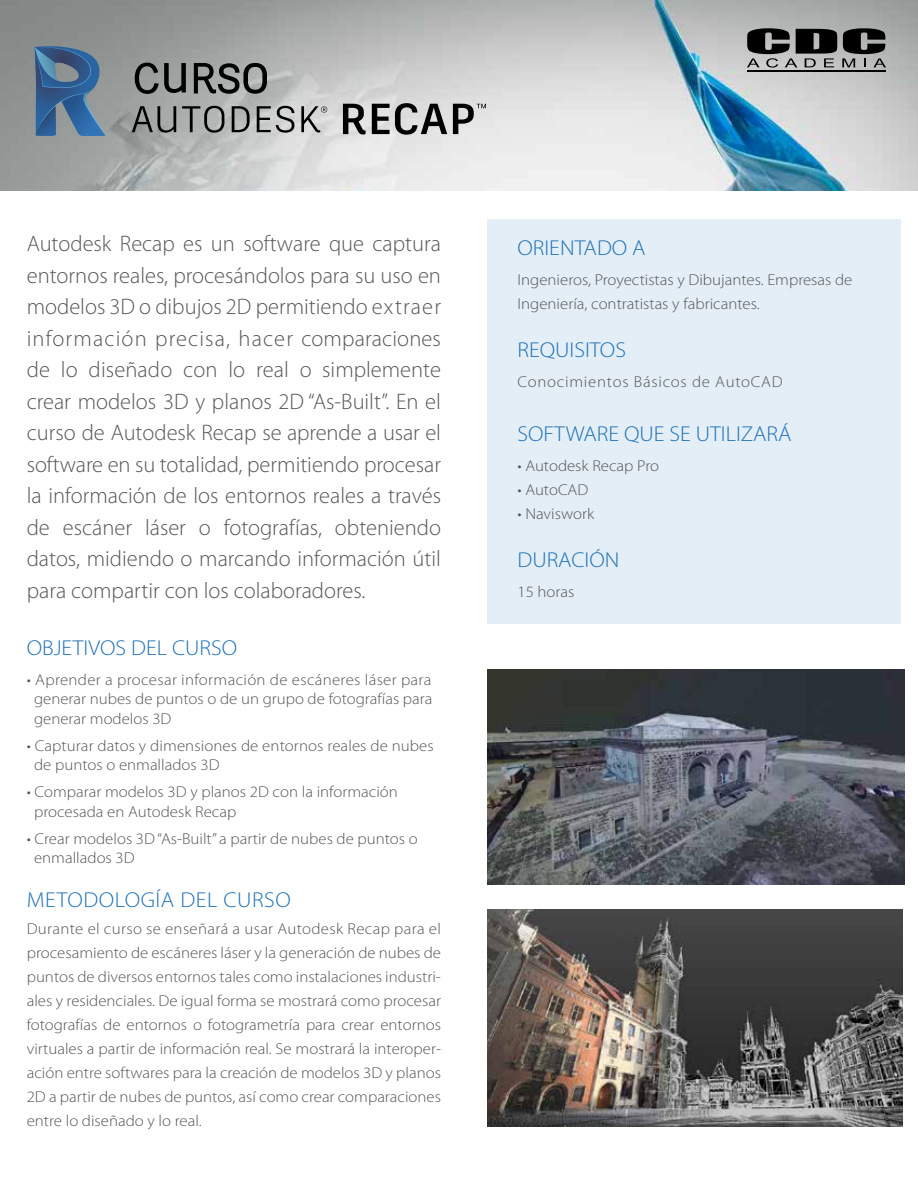
<style>
.page{position:relative;width:918px;height:1188px;background:#fff}
.page>*{position:absolute;margin:0;border:0;box-sizing:border-box;transform-origin:0 0}
.t1{font:300 22.5px/31.5px "Myriad Pro";color:#575756;text-align:justify}
.t2{font:300 21.6px "Myriad Pro";color:#1d70b7;scale:1.06 1}
.t3{font:300 21.6px "Myriad Pro";letter-spacing:.025em;color:#1d70b7;scale:1.06 1}
.t4{font:300 15.9px/24px "Myriad Pro";color:#575756;scale:1.06 1}
.t5{font:300 15.9px "Myriad Pro";letter-spacing:.045em;color:#575756;scale:1.06 1}
</style>
<div class="page">
<img style="left:0;top:0;width:918px;height:190px">
<svg style="left:34px;top:46px;width:74px;height:90px;background:#547496"></svg>
<svg style="left:132px;top:106px;width:44px;height:27px"></svg>
<svg style="left:182px;top:106px;width:42px;height:27px"></svg>
<svg style="left:232px;top:106px;width:18px;height:26px"></svg>
<svg style="left:257px;top:106px;width:37px;height:27px"></svg>
<svg style="left:301px;top:106px;width:26px;height:26px"></svg>
<svg style="left:343px;top:104px;width:23px;height:31px"></svg>
<svg style="left:372px;top:103px;width:75px;height:32px;background:#848484"></svg>
<svg style="left:453px;top:104px;width:33px;height:30px"></svg>
<svg style="left:134px;top:62px;width:53px;height:33px;background:#686b6a"></svg>
<svg style="left:193px;top:62px;width:75px;height:33px;background:#686b6a"></svg>
<div style="left:488px;top:219px;width:414px;height:405px;background:#e4eef6"></div>
<img style="left:488px;top:669px;width:416px;height:215px">
<img style="left:488px;top:909px;width:415px;height:217px">
<svg style="left:747px;top:28px;width:139px;height:40px;background:#5d5e5e"></svg>
<hr style="left:747px;top:71px;width:139px;height:1px;background:#000">
<p class="t1" style="left:27px;top:228px;width:416px">Autodesk Recap es un software que captura entornos reales, procesándolos para su uso en modelos 3D o dibujos 2D permitiendo extraer información precisa, hacer comparaciones de lo diseñado con lo real o simplemente crear modelos 3D y planos 2D “As-Built”. En el curso de Autodesk Recap se aprende a usar el software en su totalidad, permitiendo procesar la información de los entornos reales a través de escáner láser o fotografías, obteniendo datos, midiendo o marcando información útil para compartir con los colaboradores.</p>
<h2 class="t2" style="left:27px;top:635px;width:200px">OBJETIVOS DEL CURSO</h2>
<p class="t4" style="left:34px;top:670px;width:377px;line-height:19.5px;text-align:justify;text-indent:-7px">• Aprender a procesar información de escáneres láser para generar nubes de puntos o de un grupo de fotografías para generar modelos 3D</p>
<p class="t4" style="left:34px;top:736px;width:379px;line-height:19.5px;text-indent:-7px">• Capturar datos y dimensiones de entornos reales de nubes de puntos o enmallados 3D</p>
<p class="t4" style="left:34px;top:782px;width:345px;line-height:19.5px;text-indent:-7px">• Comparar modelos 3D y planos 2D con la información procesada en Autodesk Recap</p>
<p class="t4" style="left:34px;top:829px;width:364px;line-height:19.5px;text-indent:-7px">• Crear modelos 3D “As-Built” a partir de nubes de puntos o enmallados 3D</p>
<h2 class="t3" style="left:27px;top:887px;width:251px">METODOLOGÍA DEL CURSO</h2>
<p class="t4" style="left:27px;top:916px;width:392px;text-align:justify">Durante el curso se enseñará a usar Autodesk Recap para el procesamiento de escáneres láser y la generación de nubes de puntos de diversos entornos tales como instalaciones industri&shy;ales y residenciales. De igual forma se mostrará como procesar fotografías de entornos o fotogrametría para crear entornos virtuales a partir de información real. Se mostrará la interoper&shy;ación entre softwares para la creación de modelos 3D y planos 2D a partir de nubes de puntos, así como crear comparaciones entre lo diseñado y lo real.</p>
<h2 class="t2" style="left:518px;top:235px;width:122px">ORIENTADO A</h2>
<p class="t4" style="left:518px;top:268px;width:318px">Ingenieros, Proyectistas y Dibujantes. Empresas de<br>Ingeniería, contratistas y fabricantes.</p>
<h2 class="t2" style="left:518px;top:337px;width:104px">REQUISITOS</h2>
<p class="t5" style="left:518px;top:372px;width:252px">Conocimientos Básicos de AutoCAD</p>
<h2 class="t2" style="left:518px;top:421px;width:260px">SOFTWARE QUE SE UTILIZARÁ</h2>
<p class="t4" style="left:518px;top:454px;width:135px">• Autodesk Recap Pro</p>
<p class="t4" style="left:518px;top:478px;width:68px">• AutoCAD</p>
<p class="t4" style="left:518px;top:502px;width:74px">• Naviswork</p>
<h2 class="t2" style="left:518px;top:547px;width:98px">DURACIÓN</h2>
<p class="t4" style="left:518px;top:580px;width:55px">15 horas</p>
</div>
